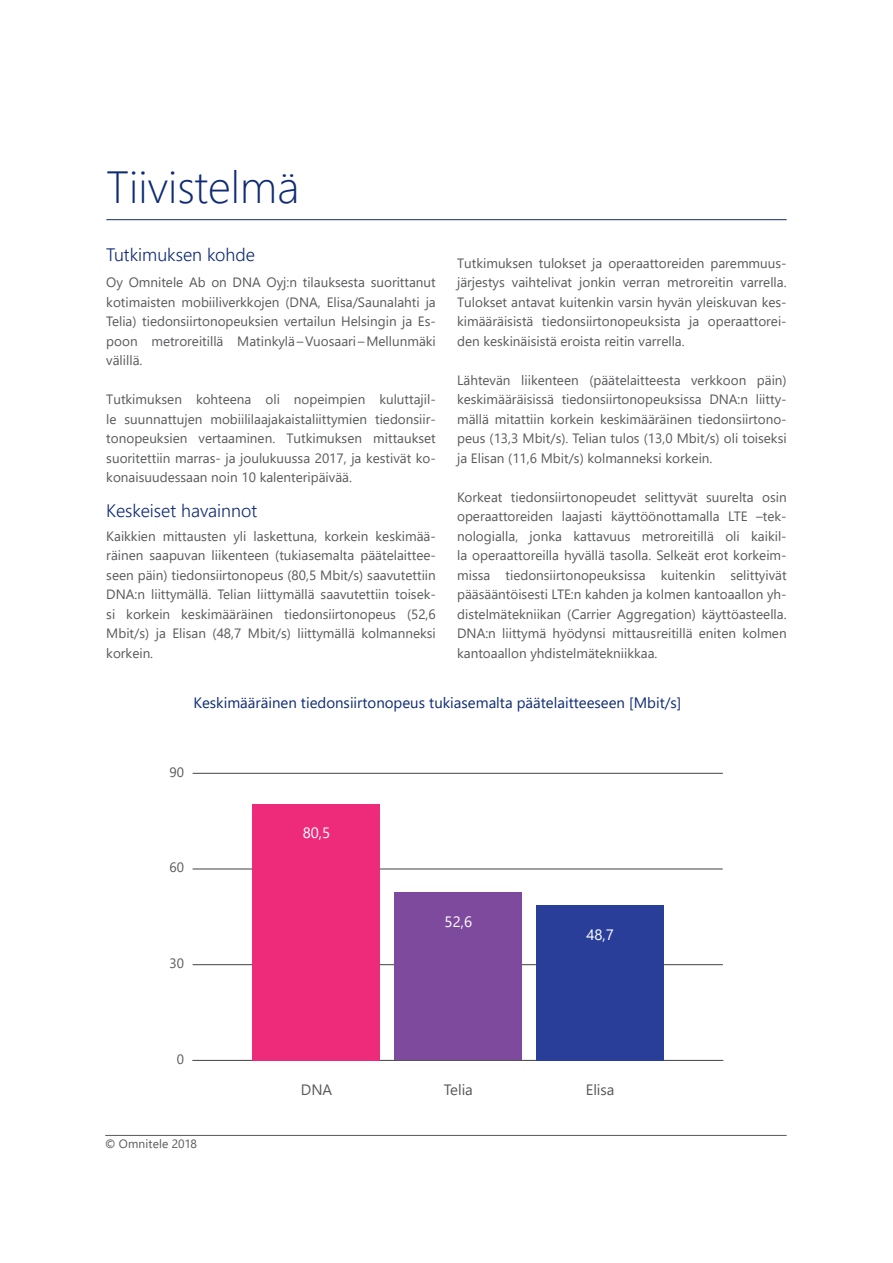
<style>
.page{position:relative;width:893px;height:1263px;background:#fff}
.page>*{position:absolute;margin:0;border:0;box-sizing:border-box;transform-origin:0 0}
.t1{font:300 45px "Segoe UI";color:#0f2b74}
.t2{font:300 18px "Segoe UI";color:#0f2b74}
.t3{font:15px "Segoe UI";color:#0f2b74}
.t4{font:15px "Segoe UI";color:#58595b}
.t5{font:15px "Segoe UI";color:#fff}
.t6{font:13.5px/19.5px "Segoe UI";color:#58595b;text-align:justify}
.t7{font:12px "Segoe UI";letter-spacing:.01em;color:#58595b}
</style>
<div class="page">
<hr style="left:105px;top:1135px;width:682px;height:1px;background:#58595b">
<hr style="left:106px;top:219px;width:681px;height:1px;background:#0f2b74">
<hr style="left:192px;top:1060px;width:532px;height:1px;background:#414042">
<svg style="left:192px;top:1060px;width:14px;height:1px"></svg>
<hr style="left:193px;top:964px;width:530px;height:1px;background:#414042">
<hr style="left:193px;top:869px;width:530px;height:1px;background:#414042">
<hr style="left:193px;top:773px;width:530px;height:1px;background:#414042">
<div style="left:536px;top:905px;width:127px;height:155px;background:#283e98"></div>
<div style="left:394px;top:892px;width:128px;height:168px;background:#7e4a9d"></div>
<div style="left:253px;top:803px;width:127px;height:257px;background:#ee2a7b"></div>
<h1 class="t1" style="left:106px;top:151px;width:195px">Tiivistelmä</h1>
<h2 class="t2" style="left:106px;top:240px;width:150px">Tutkimuksen kohde</h2>
<p class="t6" style="left:106px;top:272px;width:331px">Oy Omnitele Ab on DNA Oyj:n tilauksesta suorittanut kotimaisten mobiiliverkkojen (DNA, Elisa/Saunalahti ja Telia) tiedonsiirtonopeuksien vertailun Helsingin ja Es&shy;poon metroreitillä Matinkylä–Vuosaari –Mellunmäki välillä.</p>
<p class="t6" style="left:106px;top:389px;width:331px">Tutkimuksen kohteena oli nopeimpien kuluttajil&shy;le suunnattujen mobiililaajakaistaliittymien tiedonsiir&shy;tonopeuksien vertaaminen. Tutkimuksen mittaukset suoritettiin marras- ja joulukuussa 2017, ja kestivät ko&shy;konaisuudessaan noin 10 kalenteripäivää.</p>
<h2 class="t2" style="left:106px;top:496px;width:152px">Keskeiset havainnot</h2>
<p class="t6" style="left:106px;top:526px;width:331px">Kaikkien mittausten yli laskettuna, korkein keskimää&shy;räinen saapuvan liikenteen (tukiasemalta päätelaittee&shy;seen päin) tiedonsiirtonopeus (80,5 Mbit/s) saavutettiin DNA:n liittymällä. Telian liittymällä saavutettiin toisek&shy;si korkein keskimääräinen tiedonsiirtonopeus (52,6<br>Mbit/s) ja Elisan (48,7 Mbit/s) liittymällä kolmanneksi korkein.</p>
<p class="t6" style="left:457px;top:253px;width:331px">Tutkimuksen tulokset ja operaattoreiden paremmuus&shy;järjestys vaihtelivat jonkin verran metroreitin varrella.<br>Tulokset antavat kuitenkin varsin hyvän yleiskuvan kes&shy;kimääräisistä tiedonsiirtonopeuksista ja operaattorei&shy;den keskinäisistä eroista reitin varrella.</p>
<p class="t6" style="left:457px;top:370px;width:331px">Lähtevän liikenteen (päätelaitteesta verkkoon päin) keskimääräisissä tiedonsiirtonopeuksissa DNA:n liitty&shy;mällä mitattiin korkein keskimääräinen tiedonsiirtono&shy;peus (13,3 Mbit/s). Telian tulos (13,0 Mbit/s) oli toiseksi ja Elisan (11,6 Mbit/s) kolmanneksi korkein.</p>
<p class="t6" style="left:457px;top:487px;width:331px">Korkeat tiedonsiirtonopeudet selittyvät suurelta osin operaattoreiden laajasti käyttöönottamalla LTE –tek&shy;nologialla, jonka kattavuus metroreitillä oli kaikil&shy;la operaattoreilla hyvällä tasolla. Selkeät erot korkeim&shy;missa tiedonsiirtonopeuksissa kuitenkin selittyivät pääsääntöisesti LTE:n kahden ja kolmen kantoaallon yh&shy;distelmätekniikan (Carrier Aggregation) käyttöasteella.<br>DNA:n liittymä hyödynsi mittausreitillä eniten kolmen kantoaallon yhdistelmätekniikkaa.</p>
<p class="t3" style="left:194px;top:691px;width:489px">Keskimääräinen tiedonsiirtonopeus tukiasemalta päätelaitteeseen [Mbit/s]</p>
<p class="t6" style="left:170px;top:762px;width:16px">90</p>
<p class="t6" style="left:170px;top:857px;width:16px">60</p>
<p class="t6" style="left:170px;top:953px;width:16px">30</p>
<p class="t6" style="left:177px;top:1049px;width:9px">0</p>
<p class="t7" style="left:105px;top:1134px;width:93px">© Omnitele 2018</p>
<p class="t5" style="left:303px;top:820px;width:29px">80,5</p>
<p class="t5" style="left:445px;top:909px;width:29px">52,6</p>
<p class="t5" style="left:586px;top:922px;width:29px">48,7</p>
<p class="t4" style="left:301px;top:1078px;width:33px">DNA</p>
<p class="t4" style="left:444px;top:1078px;width:31px">Telia</p>
<p class="t4" style="left:586px;top:1078px;width:30px">Elisa</p>
</div>
